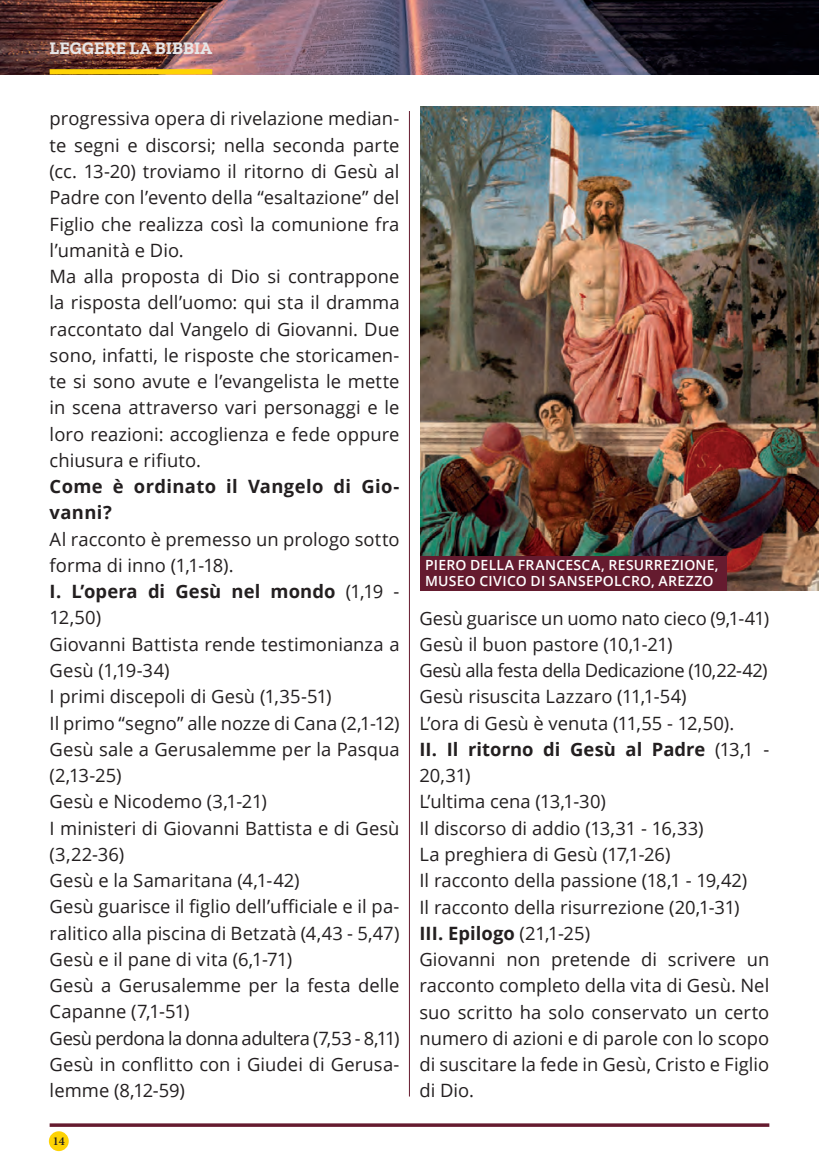
<style>
.page{position:relative;width:819px;height:1166px;background:#fff}
.page>*{position:absolute;margin:0;border:0;box-sizing:border-box;transform-origin:0 0}
.Testo_articolo_10_5{font:18.38px/26.2px "Open Sans";color:#231f20}
.Testo_articolo_10_5-2{font:700 18.38px/26.2px "Open Sans";letter-spacing:.005em;color:#231f20}
.Testo_articolo_10_5-3{font:18.38px "Open Sans";letter-spacing:-.025em;color:#231f20}
.Titolo_testata{font:700 17.5px "Zilla Slab";letter-spacing:.005em;color:#e6e7e9}
.DIDASCALIA{font:600 14px/15.8px "Open Sans";letter-spacing:.02em;color:#fff}
.t1{font:600 12.25px "Minion Pro";color:#231f20}
.s1{font-weight:400}
</style>
<div class="page">
<div style="left:49px;top:1131px;width:20px;height:20px;background:#fed304;border-radius:50%"></div>
<svg style="left:50px;top:1123px;width:719px;height:4px;background:#773648"></svg>
<hr style="left:409px;top:111px;width:1px;height:985px;background:#651b2f">
<img style="left:420px;top:106px;width:399px;height:484px">
<div style="left:420px;top:556px;width:306px;height:34px;background:#651b2f"></div>
<img style="left:0;top:0;width:819px;height:74px">
<div style="left:50px;top:69px;width:162px;height:5px;background:#fed304"></div>
<p class="Titolo_testata" style="left:50px;top:38px;width:164px">LEGGERE LA BIBBIA</p>
<p class="Testo_articolo_10_5" style="left:50px;top:105px;width:351px;text-align:justify">progressiva opera di rivelazione median&shy;te segni e discorsi; nella seconda parte (cc. 13-20) troviamo il ritorno di Gesù al Padre con l’evento della “esaltazione” del Figlio che realizza così la comunione fra l’umanità e Dio.</p>
<p class="Testo_articolo_10_5" style="left:50px;top:263px;width:351px;text-align:justify">Ma alla proposta di Dio si contrappone la risposta dell’uomo: qui sta il dramma raccontato dal Vangelo di Giovanni. Due sono, infatti, le risposte che storicamen&shy;te si sono avute e l’evangelista le mette in scena attraverso vari personaggi e le loro reazioni: accoglienza e fede oppure chiusura e rifiuto.</p>
<p class="Testo_articolo_10_5-2" style="left:50px;top:473px;width:351px">Come è ordinato il Vangelo di Gio&shy;vanni?</p>
<p class="Testo_articolo_10_5" style="left:50px;top:525px;width:351px">Al racconto è premesso un prologo sotto forma di inno (1,1-18).</p>
<p class="Testo_articolo_10_5-2" style="left:50px;top:578px;width:351px">I. L’opera di Gesù nel mondo <span class="s1">(1,19 -<br>12,50)</span></p>
<p class="Testo_articolo_10_5" style="left:50px;top:630px;width:351px">Giovanni Battista rende testimonianza a<br>Gesù (1,19-34)</p>
<p class="Testo_articolo_10_5" style="left:50px;top:683px;width:283px">I primi discepoli di Gesù (1,35-51)</p>
<p class="Testo_articolo_10_5" style="left:50px;top:709px;width:351px">Il primo “segno” alle nozze di Cana (2,1-12)</p>
<p class="Testo_articolo_10_5" style="left:50px;top:735px;width:351px">Gesù sale a Gerusalemme per la Pasqua (2,13-25)</p>
<p class="Testo_articolo_10_5" style="left:50px;top:788px;width:219px">Gesù e Nicodemo (3,1-21)</p>
<p class="Testo_articolo_10_5" style="left:50px;top:814px;width:351px">I ministeri di Giovanni Battista e di Gesù (3,22-36)</p>
<p class="Testo_articolo_10_5" style="left:50px;top:867px;width:251px">Gesù e la Samaritana (4,1-42)</p>
<p class="Testo_articolo_10_5" style="left:50px;top:893px;width:351px">Gesù guarisce il figlio dell’ufficiale e il pa&shy;ralitico alla piscina di Betzatà (4,43 - 5,47)</p>
<p class="Testo_articolo_10_5" style="left:50px;top:945px;width:244px">Gesù e il pane di vita (6,1-71)</p>
<p class="Testo_articolo_10_5" style="left:50px;top:972px;width:351px">Gesù a Gerusalemme per la festa delle<br>Capanne (7,1-51)</p>
<p class="Testo_articolo_10_5-3" style="left:50px;top:1025px;width:351px">Gesù perdona la donna adultera (7,53 - 8,11)</p>
<p class="Testo_articolo_10_5" style="left:50px;top:1050px;width:351px">Gesù in conflitto con i Giudei di Gerusa&shy;lemme (8,12-59)</p>
<p class="t1" style="left:53px;top:1134px;width:14px">14</p>
<p class="DIDASCALIA" style="left:425px;top:557px;width:295px">PIERO DELLA FRANCESCA, RESURREZIONE,<br>MUSEO CIVICO DI SANSEPOLCRO, AREZZO</p>
<p class="Testo_articolo_10_5" style="left:419px;top:604px;width:351px">Gesù guarisce un uomo nato cieco (9,1-41)</p>
<p class="Testo_articolo_10_5" style="left:419px;top:631px;width:254px">Gesù il buon pastore (10,1-21)</p>
<p class="Testo_articolo_10_5-3" style="left:419px;top:658px;width:349px">Gesù alla festa della Dedicazione (10,22-42)</p>
<p class="Testo_articolo_10_5" style="left:419px;top:683px;width:269px">Gesù risuscita Lazzaro (11,1-54)</p>
<p class="Testo_articolo_10_5" style="left:419px;top:709px;width:316px">L’ora di Gesù è venuta (11,55 - 12,50).</p>
<p class="Testo_articolo_10_5-2" style="left:419px;top:736px;width:351px">II. Il ritorno di Gesù al Padre <span class="s1">(13,1 -<br>20,31)</span></p>
<p class="Testo_articolo_10_5" style="left:419px;top:788px;width:188px">L’ultima cena (13,1-30)</p>
<p class="Testo_articolo_10_5" style="left:419px;top:814px;width:285px">Il discorso di addio (13,31 - 16,33)</p>
<p class="Testo_articolo_10_5" style="left:419px;top:841px;width:252px">La preghiera di Gesù (17,1-26)</p>
<p class="Testo_articolo_10_5" style="left:419px;top:867px;width:329px">Il racconto della passione (18,1 - 19,42)</p>
<p class="Testo_articolo_10_5" style="left:419px;top:893px;width:322px">Il racconto della risurrezione (20,1-31)</p>
<p class="Testo_articolo_10_5-2" style="left:419px;top:919px;width:172px">III. Epilogo <span class="s1">(21,1-25)</span></p>
<p class="Testo_articolo_10_5" style="left:419px;top:946px;width:351px;text-align:justify">Giovanni non pretende di scrivere un racconto completo della vita di Gesù. Nel suo scritto ha solo conservato un certo numero di azioni e di parole con lo scopo di suscitare la fede in Gesù, Cristo e Figlio di Dio.</p>
</div>
